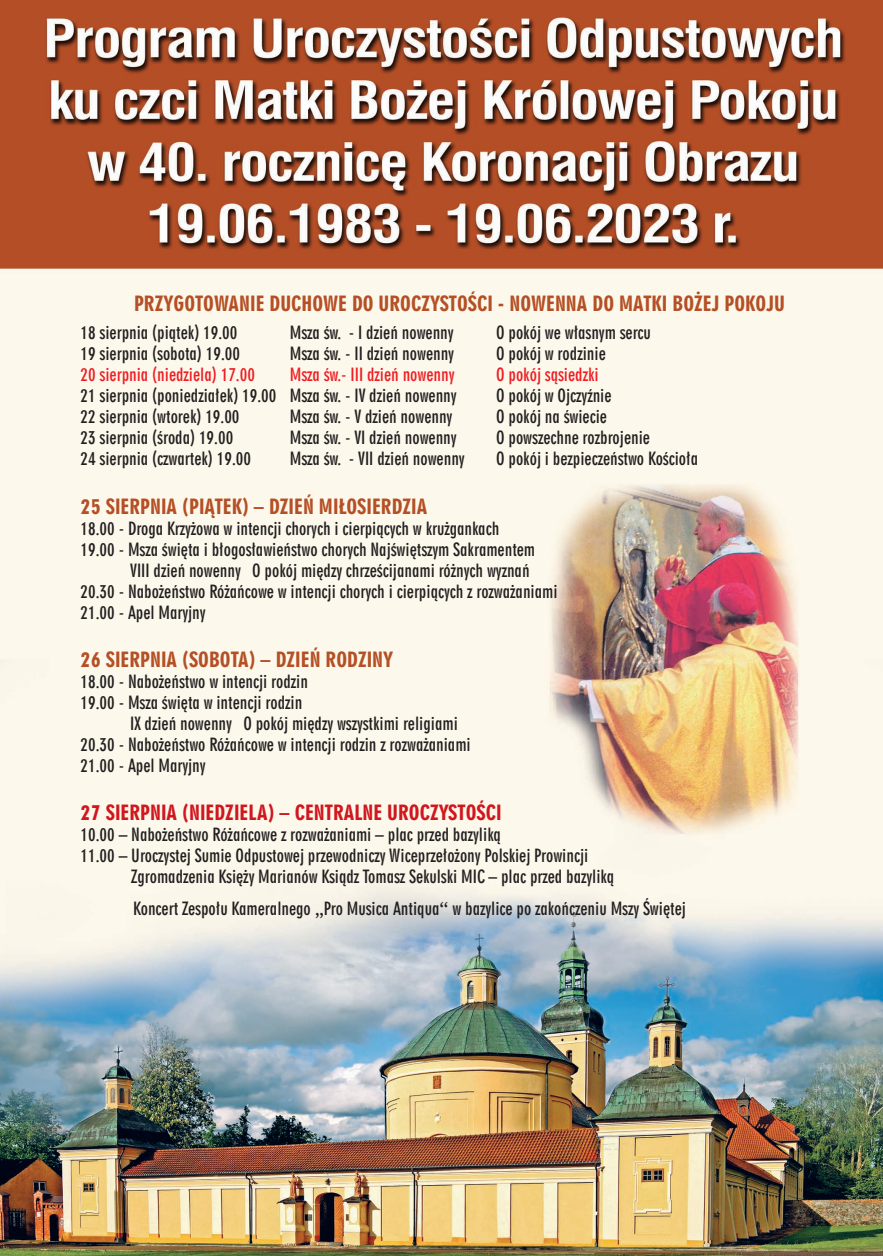
<style>
.page{position:relative;width:883px;height:1256px;background:#fff}
.page>*{position:absolute;margin:0;border:0;box-sizing:border-box;transform-origin:0 0}
.t1{font:20.12px "Geometric 706 Blk Cn EU";color:#b54f25}
.t2{font:20.12px "Geometric 706 Blk Cn EU";color:#d1161e}
.t3{font:17.5px "Geometric 706 Bd Cn EU";color:#231f20}
.t4{font:17.5px "Geometric 706 Bd Cn EU";color:#ee1d23}
.s1{font-family:"Dutch 811 EU"}
</style>
<div class="page">
<img style="left:0;top:0;width:883px;height:1255px">
<p class="t1" style="left:134px;top:291px;width:652px">PRZYGOTOWANIE DUCHOWE DO UROCZYSTOŚCI - NOWENNA DO MATKI BOŻEJ POKOJU</p>
<p class="t3" style="left:81px;top:321px;width:158px">18 sierpnia (piątek) 19.00</p>
<p class="t3" style="left:290px;top:321px;width:165px">Msza św. - I dzień nowenny</p>
<p class="t3" style="left:496px;top:321px;width:156px">O pokój we własnym sercu</p>
<p class="t3" style="left:81px;top:342px;width:161px">19 sierpnia (sobota) 19.00</p>
<p class="t3" style="left:290px;top:342px;width:166px">Msza św. - II dzień nowenny</p>
<p class="t3" style="left:496px;top:342px;width:111px">O pokój w rodzinie</p>
<p class="t4" style="left:81px;top:363px;width:176px">20 sierpnia (niedziela) 17.00</p>
<p class="t4" style="left:290px;top:363px;width:166px">Msza św.- III dzień nowenny</p>
<p class="t4" style="left:496px;top:363px;width:104px">O pokój sąsiedzki</p>
<p class="t3" style="left:81px;top:384px;width:378px">21 sierpnia (poniedziałek) 19.00 Msza św. - IV dzień nowenny</p>
<p class="t3" style="left:496px;top:384px;width:117px">O pokój w Ojczyźnie</p>
<p class="t3" style="left:81px;top:405px;width:160px">22 sierpnia (wtorek) 19.00</p>
<p class="t3" style="left:290px;top:405px;width:164px">Msza św. - V dzień nowenny</p>
<p class="t3" style="left:496px;top:405px;width:112px">O pokój na świecie</p>
<p class="t3" style="left:81px;top:426px;width:154px">23 sierpnia (środa) 19.00</p>
<p class="t3" style="left:290px;top:426px;width:168px">Msza św. - VI dzień nowenny</p>
<p class="t3" style="left:496px;top:426px;width:155px">O powszechne rozbrojenie</p>
<p class="t3" style="left:81px;top:447px;width:172px">24 sierpnia (czwartek) 19.00</p>
<p class="t3" style="left:290px;top:447px;width:176px">Msza św. - VII dzień nowenny</p>
<p class="t3" style="left:496px;top:447px;width:203px">O pokój i bezpieczeństwo Kościoła</p>
<p class="t1" style="left:81px;top:493px;width:348px">25 SIERPNIA (PIĄTEK) – DZIEŃ MIŁOSIERDZIA</p>
<p class="t3" style="left:81px;top:517px;width:420px">18.00 - Droga Krzyżowa w intencji chorych i cierpiących w krużgankach</p>
<p class="t3" style="left:81px;top:538px;width:456px">19.00 - Msza święta i błogosławieństwo chorych Najświętszym Sakramentem</p>
<p class="t3" style="left:130px;top:559px;width:401px">VIII dzień nowenny O pokój między chrześcijanami różnych wyznań</p>
<p class="t3" style="left:81px;top:580px;width:478px">20.30 - Nabożeństwo Różańcowe w intencji chorych i cierpiących z rozważaniami</p>
<p class="t3" style="left:81px;top:601px;width:127px">21.00 - Apel Maryjny</p>
<p class="t1" style="left:81px;top:647px;width:314px">26 SIERPNIA (SOBOTA) – DZIEŃ RODZINY</p>
<p class="t3" style="left:81px;top:670px;width:229px">18.00 - Nabożeństwo w intencji rodzin</p>
<p class="t3" style="left:81px;top:691px;width:223px">19.00 - Msza święta w intencji rodzin</p>
<p class="t3" style="left:130px;top:712px;width:329px">IX dzień nowenny O pokój między wszystkimi religiami</p>
<p class="t3" style="left:81px;top:733px;width:392px">20.30 - Nabożeństwo Różańcowe w intencji rodzin z rozważaniami</p>
<p class="t3" style="left:81px;top:754px;width:127px">21.00 - Apel Maryjny</p>
<p class="t2" style="left:81px;top:800px;width:422px">27 SIERPNIA (NIEDZIELA) – CENTRALNE UROCZYSTOŚCI</p>
<p class="t3" style="left:81px;top:823px;width:422px">10.00 – Nabożeństwo Różańcowe z rozważaniami – plac przed bazyliką</p>
<p class="t3" style="left:81px;top:844px;width:509px">11.00 – Uroczystej Sumie Odpustowej przewodniczy Wiceprzełożony Polskiej Prowincji</p>
<p class="t3" style="left:131px;top:865px;width:484px">Zgromadzenia Księży Marianów Ksiądz Tomasz Sekulski MIC – plac przed bazyliką</p>
<p class="t3" style="left:133px;top:897px;width:554px">Koncert Zespołu Kameralnego <span class="s1">„</span>Pro Musica Antiqua<span class="s1">“</span> w bazylice po zakończeniu Mszy Świętej</p>
</div>
